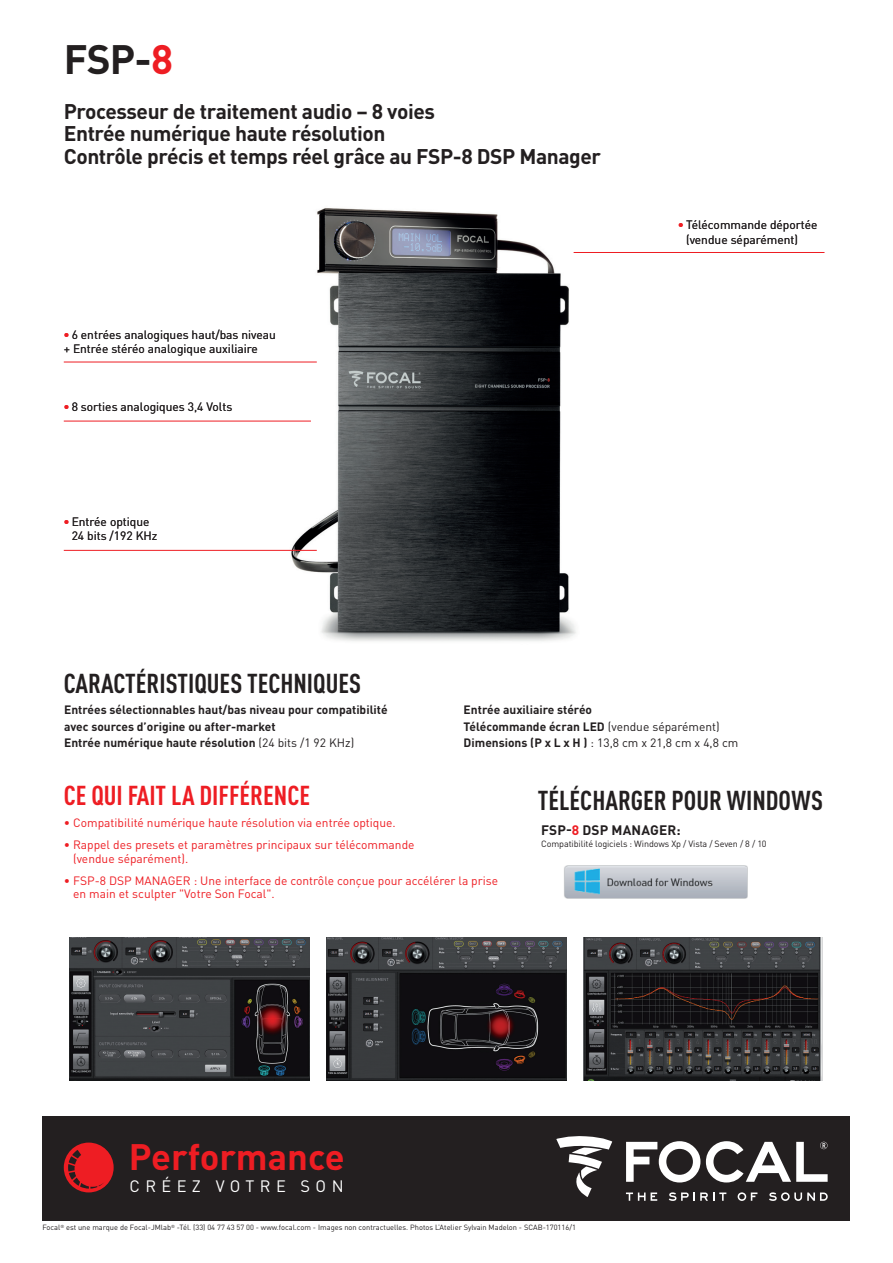
<style>
.page{position:relative;width:893px;height:1263px;background:#fff}
.page>*{position:absolute;margin:0;border:0;box-sizing:border-box;transform-origin:0 0}
.t1{font:700 40.5px "DINOT";color:#231f20}
.t2{font:700 36.3px "DINOT";color:#ee1d23}
.t3{font:700 condensed 27px "DINOT";color:#231f20}
.t4{font:700 condensed 27px "DINOT";color:#ee1d23}
.t5{font:700 21px/22.5px "DINOT";letter-spacing:-.02em;color:#231f20}
.t6{font:16.35px "DINOT";letter-spacing:.33em;color:#fff}
.t7{font:700 13.65px "DINOT";letter-spacing:.01em;color:#231f20}
.t8{font:700 12px/16.5px "DINOT";color:#231f20}
.t9{font:12px/13.5px "DINOT";color:#ee1d23}
.t10{font:12px/14.4px "DINOT";color:#231f20}
.t11{font:9px "DINOT";letter-spacing:-.01em;color:#231f20}
.t12{font:7.5px "DINOT";color:#231f20}
.s1{color:#ee1d23}
.s2{font-stretch:condensed;color:#ee1d23}
.s3{font-weight:400}
</style>
<div class="page">
<img style="left:249px;top:208px;width:327px;height:433px">
<img style="left:69px;top:938px;width:240px;height:142px">
<img style="left:326px;top:938px;width:241px;height:142px">
<img style="left:584px;top:938px;width:239px;height:142px">
<hr style="left:64px;top:362px;width:253px;height:1px;background:#ee1d23">
<hr style="left:64px;top:421px;width:247px;height:1px;background:#ee1d23">
<hr style="left:64px;top:550px;width:253px;height:1px;background:#ee1d23">
<hr style="left:574px;top:252px;width:250px;height:1px;background:#ee1d23">
<div style="left:43px;top:1116px;width:807px;height:104px;background:#231f20"></div>
<svg style="left:626px;top:1141px;width:74px;height:41px"></svg>
<svg style="left:706px;top:1141px;width:122px;height:41px"></svg>
<svg style="left:626px;top:1192px;width:31px;height:9px"></svg>
<svg style="left:669px;top:1192px;width:57px;height:9px"></svg>
<svg style="left:738px;top:1192px;width:19px;height:9px"></svg>
<svg style="left:769px;top:1192px;width:59px;height:9px"></svg>
<svg style="left:556px;top:1136px;width:56px;height:61px"></svg>
<svg style="left:64px;top:1142px;width:50px;height:50px"></svg>
<img style="left:564px;top:865px;width:184px;height:34px">
<h1 class="t1" style="left:64px;top:32px;width:111px">FSP-<span class="s1">8</span></h1>
<h3 class="t5" style="left:64px;top:99px;width:539px">Processeur de traitement audio – 8 voies<br>Entrée numérique haute résolution<br>Contrôle précis et temps réel grâce au FSP-8 DSP Manager</h3>
<p class="t10" style="left:64px;top:327px;width:214px"><span class="s2">•</span> 6 entrées analogiques haut/bas niveau + Entrée stéréo analogique auxiliaire</p>
<p class="t10" style="left:64px;top:399px;width:170px"><span class="s2">•</span> 8 sorties analogiques 3,4 Volts</p>
<p class="t10" style="left:72px;top:514px;width:87px;text-indent:-8px"><span class="s2">•</span> Entrée optique<br>24 bits /192 KHz</p>
<h3 class="t3" style="left:64px;top:666px;width:299px">CARACTÉRISTIQUES TECHNIQUES</h3>
<p class="t10" style="left:686px;top:217px;width:133px;text-indent:-8px"><span class="s2">•</span> Télécommande déportée (vendue séparément)</p>
<p class="t8" style="left:64px;top:701px;width:325px">Entrées sélectionnables haut/bas niveau pour compatibilité avec sources d’origine ou after-market<br>Entrée numérique haute résolution <span class="s3">(24 bits /1 92 KHz)</span></p>
<p class="t8" style="left:464px;top:701px;width:276px">Entrée auxiliaire stéréo<br>Télécommande écran LED <span class="s3">(vendue séparément)<br></span>Dimensions (P x L x H ) <span class="s3">: 13,8 cm x 21,8 cm x 4,8 cm</span></p>
<h3 class="t4" style="left:64px;top:779px;width:248px">CE QUI FAIT LA DIFFÉRENCE</h3>
<p class="t9" style="left:64px;top:816px;width:334px">• Compatibilité numérique haute résolution via entrée optique.</p>
<p class="t9" style="left:73px;top:838px;width:343px;text-indent:-9px">• Rappel des presets et paramètres principaux sur télécommande (vendue séparément).</p>
<p class="t9" style="left:73px;top:873px;width:427px;text-indent:-9px">• FSP-8 DSP MANAGER : Une interface de contrôle conçue pour accélérer la prise en main et sculpter "Votre Son Focal".</p>
<h3 class="t3" style="left:538px;top:784px;width:287px">TÉLÉCHARGER POUR WINDOWS</h3>
<p class="t7" style="left:541px;top:821px;width:141px">FSP-<span class="s1">8</span> DSP MANAGER:</p>
<p class="t11" style="left:541px;top:838px;width:227px">Compatibilité logiciels : Windows Xp / Vista / Seven / 8 / 10</p>
<h2 class="t2" style="left:129px;top:1133px;width:217px">Performance</h2>
<h3 class="t6" style="left:130px;top:1176px;width:131px">Cr éeZ votre</h3>
<h3 class="t6" style="left:301px;top:1176px;width:41px">son</h3>
<p class="t12" style="left:43px;top:1223px;width:535px">Focal<sup>®</sup> est une marque de Focal-JMlab<sup>®</sup> -Tél. (33) 04 77 43 57 00 - www.focal.com - Images non contractuelles. Photos L’Atelier Sylvain Madelon - SCAB-170116/1</p>
</div>
